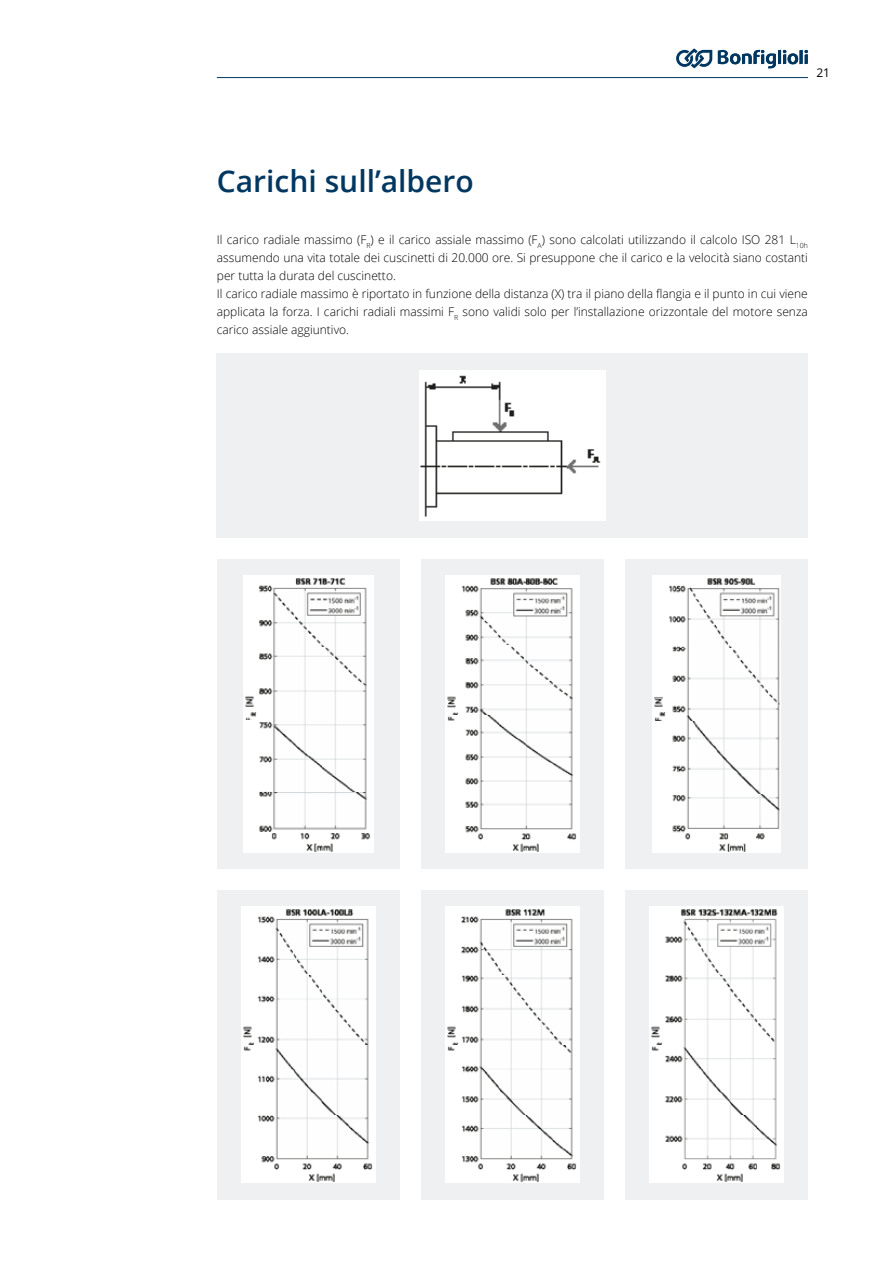
<style>
.page{position:relative;width:893px;height:1263px;background:#fff}
.page>*{position:absolute;margin:0;border:0;box-sizing:border-box;transform-origin:0 0}
.t1{font:600 30px "Open Sans";color:#003761}
.t2{font:300 12px/18px "Open Sans";color:#000}
.t3{font:12px "Open Sans";color:#000}
</style>
<div class="page">
<hr style="left:217px;top:77px;width:591px;height:1px;background:#003761">
<svg style="left:676px;top:48px;width:36px;height:20px"></svg>
<svg style="left:718px;top:50px;width:90px;height:18px"></svg>
<div style="left:217px;top:353px;width:591px;height:185px;background:#eff0f1"></div>
<img style="left:419px;top:370px;width:187px;height:151px">
<div style="left:217px;top:890px;width:183px;height:309px;background:#eff0f1"></div>
<div style="left:421px;top:890px;width:183px;height:309px;background:#eff0f1"></div>
<div style="left:625px;top:890px;width:183px;height:309px;background:#eff0f1"></div>
<div style="left:217px;top:559px;width:183px;height:309px;background:#eff0f1"></div>
<div style="left:421px;top:559px;width:183px;height:309px;background:#eff0f1"></div>
<div style="left:625px;top:559px;width:183px;height:309px;background:#eff0f1"></div>
<img style="left:243px;top:575px;width:130px;height:277px">
<img style="left:241px;top:906px;width:134px;height:277px">
<img style="left:445px;top:575px;width:134px;height:277px">
<img style="left:445px;top:906px;width:134px;height:277px">
<img style="left:652px;top:575px;width:128px;height:277px">
<img style="left:649px;top:906px;width:134px;height:277px">
<p class="t3" style="left:816px;top:65px;width:15px">21</p>
<h1 class="t1" style="left:217px;top:161px;width:258px">Carichi sull’albero</h1>
<p class="t2" style="left:217px;top:231px;width:593px">Il carico radiale massimo (F<sub>R</sub>) e il carico assiale massimo (F<sub>A</sub>) sono calcolati utilizzando il calcolo ISO 281 L<sub>10h </sub>assumendo una vita totale dei cuscinetti di 20.000 ore. Si presuppone che il carico e la velocità siano costanti per tutta la durata del cuscinetto.<br>Il carico radiale massimo è riportato in funzione della distanza (X) tra il piano della flangia e il punto in cui viene applicata la forza. I carichi radiali massimi F<sub>R</sub> sono validi solo per l’installazione orizzontale del motore senza carico assiale aggiuntivo.</p>
</div>
